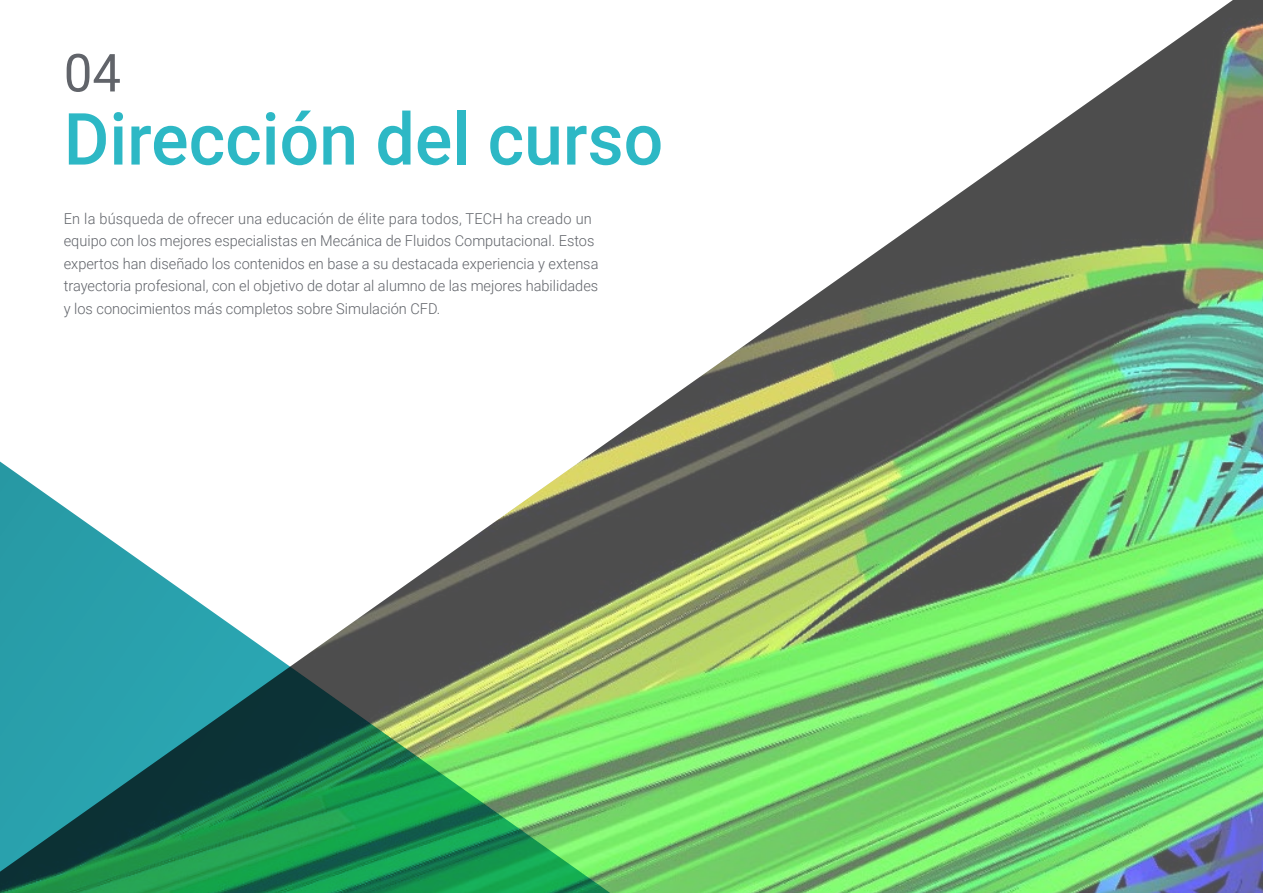
<style>
.page{position:relative;width:1263px;height:893px;background:#fff}
.page>*{position:absolute;margin:0;border:0;box-sizing:border-box;transform-origin:0 0}
.t1{font:500 72px "Roboto";color:#2db8c5}
.t2{font:52.5px "Roboto";color:#61646a}
.t3{font:300 15px/22.5px "Roboto";color:#61646a}
</style>
<div class="page">
<img style="left:602px;top:0;width:661px;height:893px">
<svg style="left:0;top:446px;width:640px;height:447px"></svg>
<h2 class="t2" style="left:64px;top:36px;width:59px">04</h2>
<h1 class="t1" style="left:64px;top:89px;width:601px">Dirección del curso</h1>
<p class="t3" style="left:64px;top:207px;width:536px">En la búsqueda de ofrecer una educación de élite para todos, TECH ha creado un equipo con los mejores especialistas en Mecánica de Fluidos Computacional. Estos expertos han diseñado los contenidos en base a su destacada experiencia y extensa trayectoria profesional, con el objetivo de dotar al alumno de las mejores habilidades y los conocimientos más completos sobre Simulación CFD.</p>
</div>
